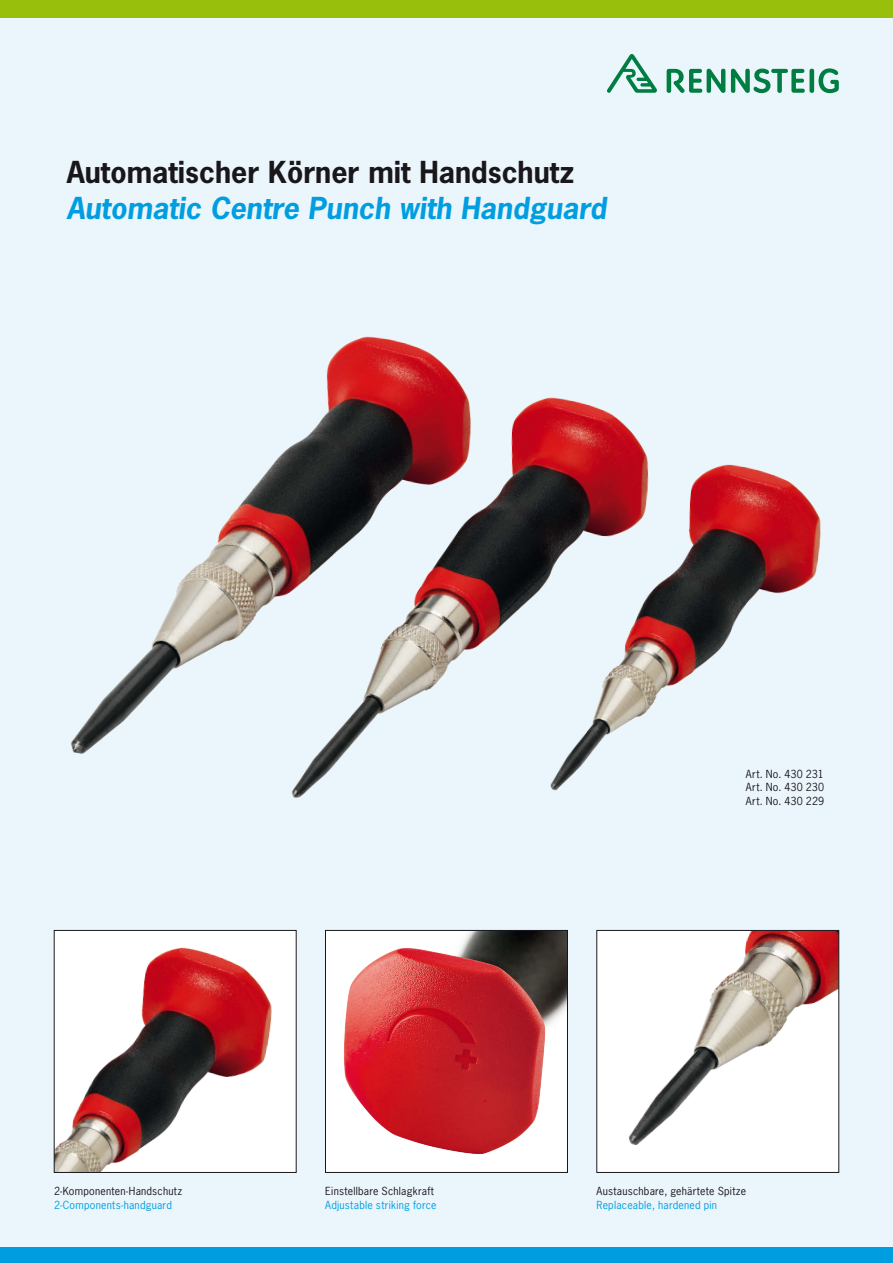
<style>
.page{position:relative;width:893px;height:1263px;background:#ebf6fc}
.page>*{position:absolute;margin:0;border:0;box-sizing:border-box;transform-origin:0 0}
.t1{font:italic 700 28.5px "News Gothic Std";color:#009ee0}
.t2{font:700 28.5px "News Gothic Std";color:#1a171b}
.t3{font:10.5px/13.5px "News Gothic Std";letter-spacing:.02em;color:#1a171b;text-align:justify}
.t4{font:10.5px "News Gothic Std";letter-spacing:.025em;color:#009ee0}
</style>
<div class="page">
<svg style="left:607px;top:54px;width:232px;height:39px"></svg>
<div style="left:0;top:0;width:893px;height:18px;background:#97bf0c"></div>
<div style="left:0;top:1247px;width:893px;height:16px;background:#009ee0"></div>
<img style="left:71px;top:336px;width:750px;height:462px">
<img style="left:327px;top:932px;width:239px;height:238px">
<div style="left:325px;top:930px;width:243px;height:242px;border:1px solid #1a171b"></div>
<img style="left:599px;top:932px;width:238px;height:238px">
<div style="left:597px;top:930px;width:242px;height:242px;border:1px solid #1a171b"></div>
<img style="left:56px;top:932px;width:238px;height:238px">
<h1 class="t2" style="left:67px;top:153px;width:509px">Automatischer Körner mit Handschutz</h1>
<h1 class="t1" style="left:67px;top:189px;width:541px">Automatic Centre Punch with Handguard</h1>
<p class="t3" style="left:746px;top:767px;width:80px">Art. No. 430 231<br>Art. No. 430 230<br>Art. No. 430 229</p>
<p class="t3" style="left:54px;top:1185px;width:130px">2-Komponenten-Handschutz</p>
<p class="t4" style="left:54px;top:1198px;width:119px">2-Components-handguard</p>
<p class="t3" style="left:325px;top:1185px;width:110px">Einstellbare Schlagkraft</p>
<p class="t4" style="left:325px;top:1198px;width:113px">Adjustable striking force</p>
<p class="t3" style="left:597px;top:1185px;width:151px">Austauschbare, gehärtete Spitze</p>
<p class="t4" style="left:597px;top:1198px;width:122px">Replaceable, hardened pin</p>
</div>
